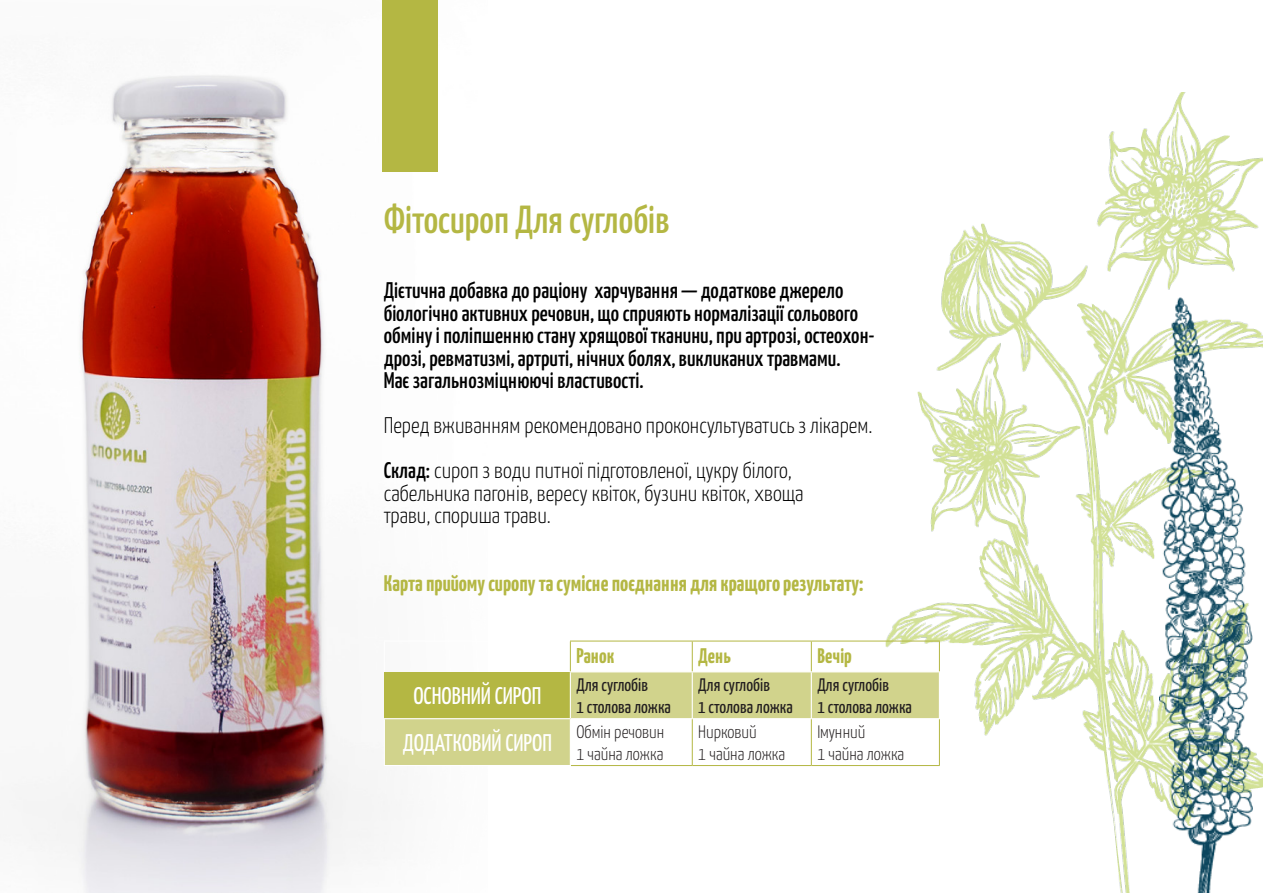
<style>
.page{position:relative;width:1263px;height:893px;background:#fff}
.page>*{position:absolute;margin:0;border:0;box-sizing:border-box;transform-origin:0 0}
.t1{font:500 39px "Yanone Kaffeesatz";color:#b4b743}
.t2{font:24px "Yanone Kaffeesatz";color:#fff}
.t3{font:500 22.5px/22.5px "Yanone Kaffeesatz";color:#000}
.t4{font:300 22.5px "Yanone Kaffeesatz";color:#000}
.t5{font:700 22.5px "Yanone Kaffeesatz";color:#b4b743}
.t6{font:700 21px "Yanone Kaffeesatz";color:#b4b743}
.t7{font:18px "Yanone Kaffeesatz";color:#231f20}
.t8{font:300 18px "Yanone Kaffeesatz";color:#231f20}
.s1{font-weight:500}
</style>
<div class="page">
<img style="left:13px;top:1px;width:425px;height:892px">
<img style="left:886px;top:92px;width:377px;height:801px">
<img style="left:1160px;top:298px;width:92px;height:595px">
<svg style="left:384px;top:672px;width:555px;height:93px;fill:#d1d38c"></svg>
<hr style="left:384px;top:641px;width:186px;height:1px;background:#fff">
<hr style="left:384px;top:641px;width:1px;height:31px;background:#fff">
<hr style="left:811px;top:672px;width:1px;height:46px;background:#fff">
<hr style="left:692px;top:672px;width:1px;height:46px;background:#fff">
<hr style="left:570px;top:672px;width:1px;height:46px;background:#fff">
<hr style="left:811px;top:671px;width:129px;height:1px;background:#fff">
<hr style="left:939px;top:672px;width:1px;height:46px;background:#fff">
<hr style="left:570px;top:718px;width:122px;height:1px;background:#fff">
<hr style="left:692px;top:718px;width:119px;height:1px;background:#fff">
<hr style="left:811px;top:718px;width:129px;height:1px;background:#fff">
<hr style="left:570px;top:641px;width:122px;height:1px;background:#b4b743">
<hr style="left:570px;top:641px;width:1px;height:30px;background:#b4b743">
<hr style="left:692px;top:641px;width:119px;height:1px;background:#b4b743">
<hr style="left:692px;top:641px;width:1px;height:30px;background:#b4b743">
<hr style="left:811px;top:641px;width:129px;height:1px;background:#b4b743">
<hr style="left:811px;top:641px;width:1px;height:30px;background:#b4b743">
<hr style="left:939px;top:641px;width:1px;height:30px;background:#b4b743">
<hr style="left:692px;top:719px;width:1px;height:46px;background:#b4b743">
<hr style="left:811px;top:719px;width:1px;height:46px;background:#b4b743">
<hr style="left:939px;top:719px;width:1px;height:46px;background:#b4b743">
<hr style="left:571px;top:765px;width:121px;height:1px;background:#b4b743">
<hr style="left:692px;top:765px;width:119px;height:1px;background:#b4b743">
<hr style="left:811px;top:765px;width:129px;height:1px;background:#b4b743">
<hr style="left:384px;top:718px;width:186px;height:1px;background:#fff">
<hr style="left:384px;top:719px;width:1px;height:46px;background:#fff">
<hr style="left:570px;top:719px;width:1px;height:46px;background:#fff">
<hr style="left:384px;top:765px;width:187px;height:1px;background:#fff">
<div style="left:383px;top:0;width:55px;height:171px;background:#b4b743"></div>
<p class="t1" style="left:384px;top:191px;width:288px">Фітосироп Для суглобів</p>
<p class="t3" style="left:384px;top:278px;width:461px">Дієтична добавка до раціону харчування — додаткове джерело</p>
<p class="t3" style="left:384px;top:300px;width:476px">біологічно активних речовин, що сприяють нормалізації сольового</p>
<p class="t3" style="left:384px;top:323px;width:492px">обміну і поліпшенню стану хрящової тканини, при артрозі, остеохон&shy;дрозі, ревматизмі, артриті, нічних болях, викликаних травмами.</p>
<p class="t3" style="left:384px;top:368px;width:261px">Має загальнозміцнюючі властивості.</p>
<p class="t4" style="left:384px;top:409px;width:490px">Перед вживанням рекомендовано проконсультуватись з лікарем.</p>
<p class="t4" style="left:384px;top:454px;width:410px"><span class="s1">Склад:</span> сироп з води питної підготовленої, цукру білого,</p>
<p class="t4" style="left:384px;top:477px;width:421px">сабельника пагонів, вересу квіток, бузини квіток, хвоща</p>
<p class="t4" style="left:384px;top:499px;width:169px">трави, спориша трави.</p>
<p class="t5" style="left:384px;top:567px;width:481px">Карта прийому сиропу та сумісне поєднання для кращого результату:</p>
<p class="t6" style="left:576px;top:640px;width:39px">Ранок</p>
<p class="t6" style="left:698px;top:640px;width:34px">День</p>
<p class="t6" style="left:817px;top:640px;width:36px">Вечір</p>
<p class="t2" style="left:413px;top:679px;width:129px">ОСНОВНИЙ СИРОП</p>
<p class="t7" style="left:576px;top:672px;width:73px">Для суглобів</p>
<p class="t7" style="left:576px;top:694px;width:96px">1 столова ложка</p>
<p class="t2" style="left:403px;top:725px;width:151px">ДОДАТКОВИЙ СИРОП</p>
<p class="t8" style="left:576px;top:719px;width:89px">Обмін речовин</p>
<p class="t8" style="left:576px;top:740px;width:88px">1 чайна ложка</p>
<p class="t7" style="left:698px;top:672px;width:73px">Для суглобів</p>
<p class="t7" style="left:698px;top:694px;width:96px">1 столова ложка</p>
<p class="t8" style="left:698px;top:719px;width:60px">Нирковий</p>
<p class="t8" style="left:698px;top:740px;width:88px">1 чайна ложка</p>
<p class="t7" style="left:817px;top:672px;width:73px">Для суглобів</p>
<p class="t7" style="left:817px;top:694px;width:96px">1 столова ложка</p>
<p class="t8" style="left:817px;top:719px;width:50px">Імунний</p>
<p class="t8" style="left:817px;top:740px;width:88px">1 чайна ложка</p>
</div>
